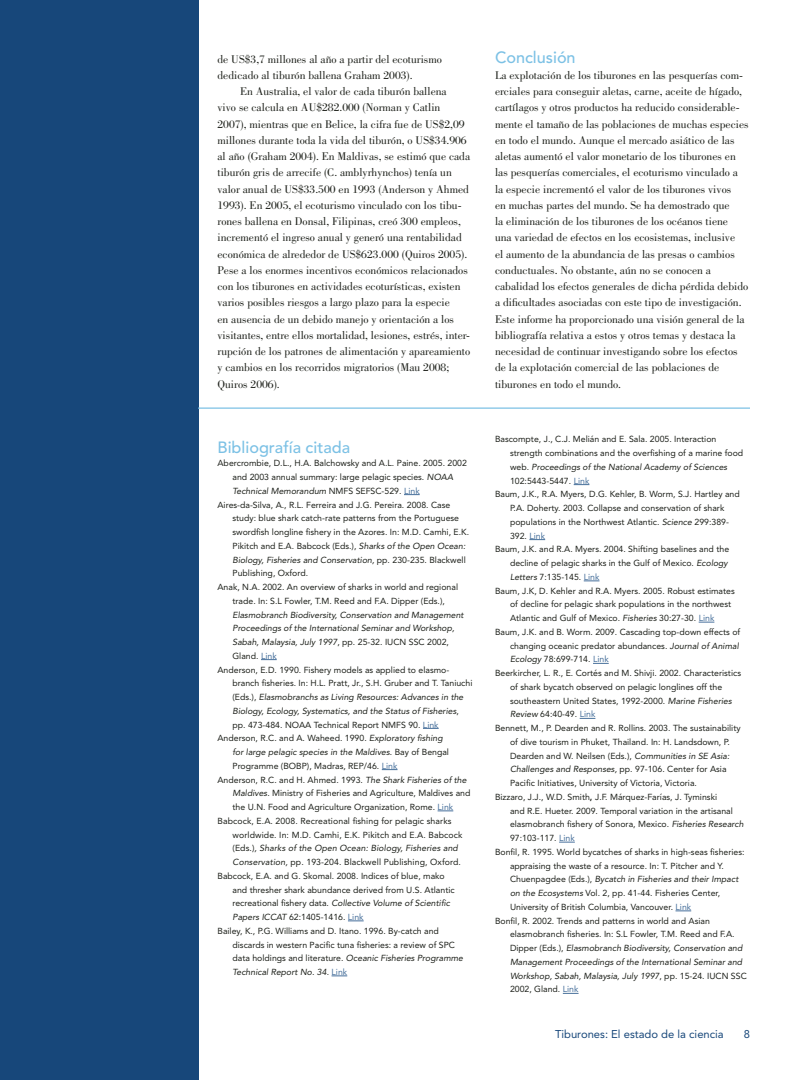
<style>
.page{position:relative;width:810px;height:1080px;background:#fff}
.page>*{position:absolute;margin:0;border:0;box-sizing:border-box;transform-origin:0 0}
.Subhead{font:500 16.25px "Avenir LT Std";color:#7cc1e5}
.Base{font:11.5px/16.2px "Bodoni";color:#1d201a}
.Flush{font:11.5px/16.2px "Bodoni";color:#1d201a}
.t1{font:11.25px "Avenir LT Std";color:#17477a}
.Hanging_Indent{font:8.75px/13.8px "Avenir LT Std";color:#1d201a}
.s1{font-style:italic}
.s2{color:#456e9a}
.s3{font-weight:800}
</style>
<div class="page">
<div style="left:0;top:0;width:198px;height:1080px;background:#17477a"></div>
<svg style="left:404px;top:494px;width:16px;height:1px"></svg>
<svg style="left:261px;top:659px;width:16px;height:1px"></svg>
<svg style="left:423px;top:728px;width:16px;height:1px"></svg>
<svg style="left:382px;top:769px;width:16px;height:1px"></svg>
<svg style="left:438px;top:811px;width:15px;height:1px"></svg>
<svg style="left:348px;top:921px;width:16px;height:1px"></svg>
<svg style="left:332px;top:976px;width:15px;height:1px"></svg>
<svg style="left:574px;top:484px;width:15px;height:1px"></svg>
<svg style="left:529px;top:539px;width:16px;height:1px"></svg>
<svg style="left:584px;top:581px;width:15px;height:1px"></svg>
<svg style="left:699px;top:622px;width:15px;height:1px"></svg>
<svg style="left:593px;top:663px;width:16px;height:1px"></svg>
<svg style="left:580px;top:718px;width:15px;height:1px"></svg>
<svg style="left:559px;top:842px;width:16px;height:1px"></svg>
<svg style="left:676px;top:911px;width:15px;height:1px"></svg>
<svg style="left:563px;top:993px;width:16px;height:1px"></svg>
<hr style="left:198px;top:408px;width:552px;height:1px;background:#7cc1e5">
<p class="Base" style="left:218px;top:51px;width:226px">de US$3,7 millones al año a partir del ecoturismo dedicado al tiburón ballena Graham 2003).</p>
<p class="Base" style="left:218px;top:83px;width:254px;text-indent:22px">En Australia, el valor de cada tiburón ballena<br>vivo se calcula en AU$282.000 (Norman y Catlin 2007), mientras que en Belice, la cifra fue de US$2,09 millones durante toda la vida del tiburón, o US$34.906 al año (Graham 2004). En Maldivas, se estimó que cada tiburón gris de arrecife (C. amblyrhynchos) tenía un valor anual de US$33.500 en 1993 (Anderson y Ahmed 1993). En 2005, el ecoturismo vinculado con los tibu&shy;rones ballena en Donsal, Filipinas, creó 300 empleos, incrementó el ingreso anual y generó una rentabilidad económica de alrededor de US$623.000 (Quiros 2005).<br>Pese a los enormes incentivos económicos relacionados con los tiburones en actividades ecoturísticas, existen varios posibles riesgos a largo plazo para la especie<br>en ausencia de un debido manejo y orientación a los visitantes, entre ellos mortalidad, lesiones, estrés, inter&shy;rupción de los patrones de alimentación y apareamiento y cambios en los recorridos migratorios (Mau 2008; Quiros 2006).</p>
<p class="Subhead" style="left:218px;top:437px;width:134px">Bibliografía citada</p>
<p class="Hanging_Indent" style="left:232px;top:456px;width:236px;text-indent:-15px">Abercrombie, D.L., H.A. Balchowsky and A.L. Paine. 2005. 2002 and 2003 annual summary: large pelagic species. <span class="s1">NOAA<br>Technical Memorandum</span> NMFS SEFSC-529. <span class="s2">Link</span></p>
<p class="Hanging_Indent" style="left:232px;top:498px;width:238px;text-indent:-15px">Aires-da-Silva, A., R.L. Ferreira and J.G. Pereira. 2008. Case study: blue shark catch-rate patterns from the Portuguese swordfish longline fishery in the Azores. In: M.D. Camhi, E.K.<br>Pikitch and E.A. Babcock (Eds.), <span class="s1">Sharks of the Open Ocean:<br>Biology, Fisheries and Conservation,</span> pp. 230-235. Blackwell Publishing, Oxford.</p>
<p class="Hanging_Indent" style="left:232px;top:580px;width:233px;text-indent:-15px">Anak, N.A. 2002. An overview of sharks in world and regional trade. In: S.L Fowler, T.M. Reed and F.A. Dipper (Eds.), <span class="s1">Elasmobranch Biodiversity, Conservation and Management Proceedings of the International Seminar and Workshop, Sabah, Malaysia, July 1997</span>, pp. 25-32. IUCN SSC 2002, Gland. <span class="s2">Link</span></p>
<p class="Hanging_Indent" style="left:232px;top:663px;width:241px;text-indent:-15px">Anderson, E.D. 1990. Fishery models as applied to elasmo&shy;branch fisheries. In: H.L. Pratt, Jr., S.H. Gruber and T. Taniuchi (Eds.), <span class="s1">Elasmobranchs as Living Resources: Advances in the Biology, Ecology, Systematics, and the Status of Fisheries</span>, pp. 473-484. NOAA Technical Report NMFS 90. <span class="s2">Link</span></p>
<p class="Hanging_Indent" style="left:232px;top:731px;width:218px;text-indent:-15px">Anderson, R.C. and A. Waheed. 1990. <span class="s1">Exploratory fishing for large pelagic species in the Maldives</span>. Bay of Bengal<br>Programme (BOBP), Madras, REP/46. <span class="s2">Link</span></p>
<p class="Hanging_Indent" style="left:232px;top:773px;width:239px;text-indent:-15px">Anderson, R.C. and H. Ahmed. 1993. <span class="s1">The Shark Fisheries of the<br>Maldives</span>. Ministry of Fisheries and Agriculture, Maldives and the U.N. Food and Agriculture Organization, Rome. <span class="s2">Link</span></p>
<p class="Hanging_Indent" style="left:232px;top:814px;width:231px;text-indent:-15px">Babcock, E.A. 2008. Recreational fishing for pelagic sharks worldwide. In: M.D. Camhi, E.K. Pikitch and E.A. Babcock (Eds.)<span class="s1">, Sharks of the Open Ocean: Biology, Fisheries and Conservation,</span> pp. 193-204. Blackwell Publishing, Oxford.</p>
<p class="Hanging_Indent" style="left:232px;top:869px;width:224px;text-indent:-15px">Babcock, E.A. and G. Skomal. 2008. Indices of blue, mako and thresher shark abundance derived from U.S. Atlantic recreational fishery data. <span class="s1">Collective Volume of Scientific Papers ICCAT</span> 62:1405-1416. <span class="s2">Link</span></p>
<p class="Hanging_Indent" style="left:233px;top:924px;width:232px;text-indent:-15px">Bailey, K., P.G. Williams and D. Itano. 1996. By-catch and discards in western Pacific tuna fisheries: a review of SPC data holdings and literature. <span class="s1">Oceanic Fisheries Programme Technical Report No. 34</span>. <span class="s2">Link</span></p>
<p class="Subhead" style="left:495px;top:47px;width:82px">Conclusión</p>
<p class="Flush" style="left:495px;top:67px;width:255px">La explotación de los tiburones en las pesquerías com&shy;erciales para conseguir aletas, carne, aceite de hígado, cartílagos y otros productos ha reducido considerable&shy;mente el tamaño de las poblaciones de muchas especies en todo el mundo. Aunque el mercado asiático de las aletas aumentó el valor monetario de los tiburones en las pesquerías comerciales, el ecoturismo vinculado a la especie incrementó el valor de los tiburones vivos<br>en muchas partes del mundo. Se ha demostrado que<br>la eliminación de los tiburones de los océanos tiene<br>una variedad de efectos en los ecosistemas, inclusive<br>el aumento de la abundancia de las presas o cambios conductuales. No obstante, aún no se conocen a cabalidad los efectos generales de dicha pérdida debido a dificultades asociadas con este tipo de investigación.<br>Este informe ha proporcionado una visión general de la bibliografía relativa a estos y otros temas y destaca la necesidad de continuar investigando sobre los efectos de la explotación comercial de las poblaciones de tiburones en todo el mundo.</p>
<p class="Hanging_Indent" style="left:510px;top:433px;width:235px;text-indent:-15px">Bascompte, J., C.J. Melián and E. Sala. 2005. Interaction strength combinations and the overfishing of a marine food web. <span class="s1">Proceedings of the National Academy of Sciences </span>102:5443-5447. <span class="s2">Link</span></p>
<p class="Hanging_Indent" style="left:510px;top:488px;width:231px;text-indent:-15px">Baum, J.K., R.A. Myers, D.G. Kehler, B. Worm, S.J. Hartley and P.A. Doherty. 2003. Collapse and conservation of shark populations in the Northwest Atlantic. <span class="s1">Science</span> 299:389- 392. <span class="s2">Link</span></p>
<p class="Hanging_Indent" style="left:510px;top:543px;width:221px;text-indent:-15px">Baum, J.K. and R.A. Myers. 2004. Shifting baselines and the decline of pelagic sharks in the Gulf of Mexico. <span class="s1">Ecology<br>Letters</span> 7:135-145. <span class="s2">Link</span></p>
<p class="Hanging_Indent" style="left:510px;top:584px;width:226px;text-indent:-15px">Baum, J.K, D. Kehler and R.A. Myers. 2005. Robust estimates of decline for pelagic shark populations in the northwest<br>Atlantic and Gulf of Mexico. <span class="s1">Fisheries</span> 30:27-30. <span class="s2">Link</span></p>
<p class="Hanging_Indent" style="left:510px;top:625px;width:232px;text-indent:-15px">Baum, J.K. and B. Worm. 2009. Cascading top-down effects of changing oceanic predator abundances. <span class="s1">Journal of Animal<br>Ecology</span> 78:699-714. <span class="s2">Link</span></p>
<p class="Hanging_Indent" style="left:510px;top:666px;width:233px;text-indent:-15px">Beerkircher, L. R., E. Cortés and M. Shivji. 2002. Characteristics of shark bycatch observed on pelagic longlines off the southeastern United States, 1992-2000. <span class="s1">Marine Fisheries Review</span> 64:40-49. <span class="s2">Link</span></p>
<p class="Hanging_Indent" style="left:510px;top:721px;width:232px;text-indent:-15px">Bennett, M., P. Dearden and R. Rollins. 2003. The sustainability of dive tourism in Phuket, Thailand. In: H. Landsdown, P.<br>Dearden and W. Neilsen (Eds.), <span class="s1">Communities in SE Asia:<br>Challenges and Responses,</span> pp. 97-106. Center for Asia Pacific Initiatives, University of Victoria, Victoria.</p>
<p class="Hanging_Indent" style="left:510px;top:790px;width:235px;text-indent:-15px">Bizzaro, J.J., W.D. Smith<span class="s3">,</span> J.F. Márquez-Farías, J. Tyminski<br>and R.E. Hueter. 2009. Temporal variation in the artisanal elasmobranch fishery of Sonora, Mexico. <span class="s1">Fisheries Research </span>97:103-117. <span class="s2">Link</span></p>
<p class="Hanging_Indent" style="left:510px;top:845px;width:236px;text-indent:-15px">Bonfil, R. 1995. World bycatches of sharks in high-seas fisheries: appraising the waste of a resource. In: T. Pitcher and Y.<br>Chuenpagdee (Eds.), <span class="s1">Bycatch in Fisheries and their Impact on the Ecosystems</span> Vol. 2, pp. 41-44. Fisheries Center, University of British Columbia, Vancouver. <span class="s2">Link</span></p>
<p class="Hanging_Indent" style="left:510px;top:914px;width:238px;text-indent:-15px">Bonfil, R. 2002. Trends and patterns in world and Asian elasmobranch fisheries. In: S.L Fowler, T.M. Reed and F.A.<br>Dipper (Eds.), <span class="s1">Elasmobranch Biodiversity, Conservation and Management Proceedings of the International Seminar and Workshop, Sabah, Malaysia, July 1997</span>, pp. 15-24. IUCN SSC 2002, Gland. <span class="s2">Link</span></p>
<p class="t1" style="left:555px;top:1027px;width:170px">Tiburones: El estado de la ciencia</p>
<p class="t1" style="left:744px;top:1027px;width:8px">8</p>
</div>
